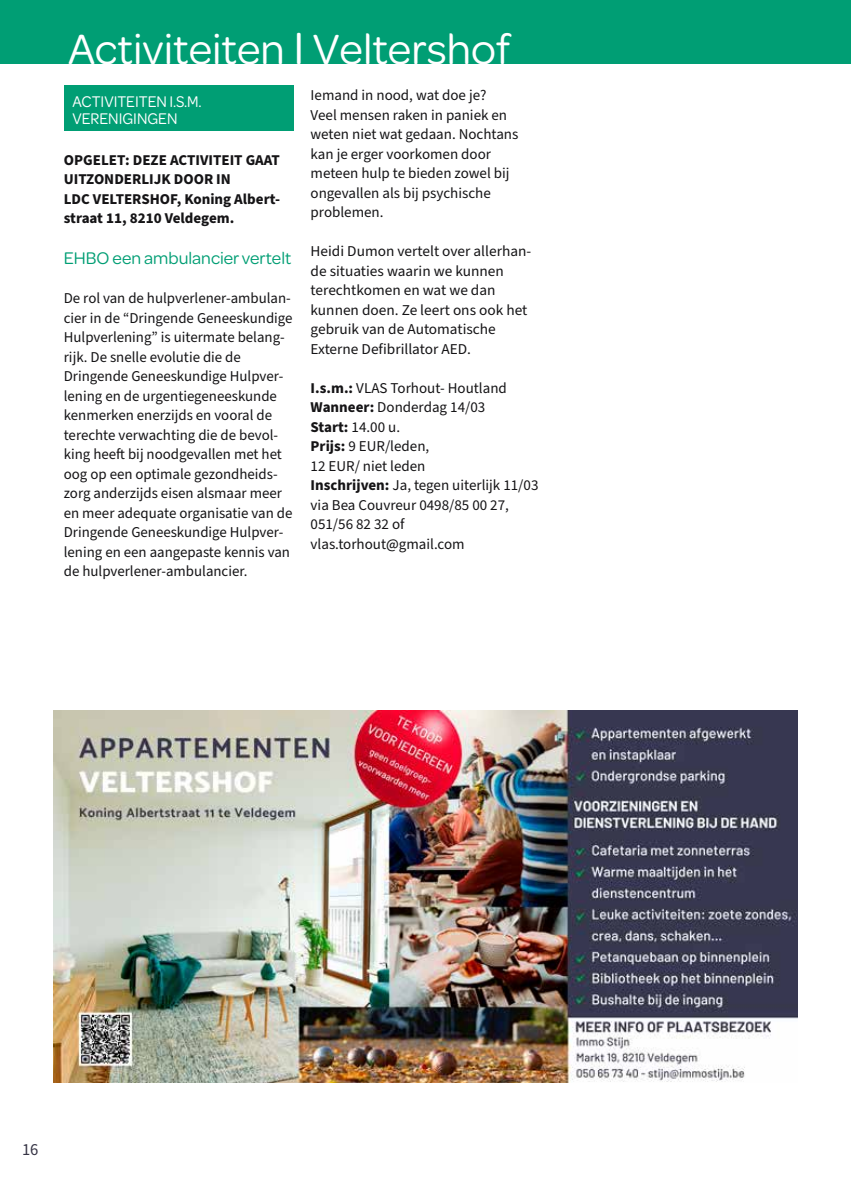
<style>
.page{position:relative;width:851px;height:1178px;background:#fff}
.page>*{position:absolute;margin:0;border:0;box-sizing:border-box;transform-origin:0 0}
.t1{font:45px "Omnes";color:#fff}
.t2{font:18px "Omnes";color:#009e74}
.t3{font:16.5px/16.5px "Omnes";color:#fff;scale:.95 1}
.t4{font:16.5px "Source Sans Pro";color:#363445}
.t5{font:15px/19.5px "Source Sans Pro";color:#151416}
.t6{font:700 15px/19.5px "Source Sans Pro";color:#151416}
.s1{font-size:48px}
.s2{font-weight:700}
</style>
<div class="page">
<hr style="left:850px;top:0;width:1px;height:64px;background:#009e74">
<div style="left:0;top:0;width:850px;height:64px;background:#009e74"></div>
<div style="left:64px;top:85px;width:229px;height:46px;background:#009e74"></div>
<img style="left:53px;top:710px;width:744px;height:372px">
<h1 class="t1" style="left:68px;top:19px;width:444px">Activiteiten <span class="s1">I</span> Veltershof</h1>
<p class="t3" style="left:72px;top:92px;width:137px">ACTIVITEITEN I.S.M.<br>VERENIGINGEN</p>
<p class="t6" style="left:64px;top:150px;width:218px">OPGELET: DEZE ACTIVITEIT GAAT<br>UITZONDERLIJK DOOR IN<br>LDC VELTERSHOF, Koning Albert&shy;straat 11, 8210 Veldegem.</p>
<p class="t2" style="left:64px;top:246px;width:229px">EHBO een ambulancier vertelt</p>
<p class="t5" style="left:64px;top:289px;width:230px">De rol van de hulpverlener-ambulan&shy;cier in de “Dringende Geneeskundige Hulpverlening” is uitermate belang&shy;rijk. De snelle evolutie die de Dringende Geneeskundige Hulpver&shy;lening en de urgentiegeneeskunde kenmerken enerzijds en vooral de terechte verwachting die de bevol&shy;king heeft bij noodgevallen met het oog op een optimale gezondheids&shy;zorg anderzijds eisen alsmaar meer en meer adequate organisatie van de Dringende Geneeskundige Hulpver&shy;lening en een aangepaste kennis van de hulpverlener-ambulancier.</p>
<p class="t5" style="left:310px;top:86px;width:209px">Iemand in nood, wat doe je?<br>Veel mensen raken in paniek en weten niet wat gedaan. Nochtans kan je erger voorkomen door meteen hulp te bieden zowel bij ongevallen als bij psychische problemen.</p>
<p class="t5" style="left:310px;top:242px;width:222px">Heidi Dumon vertelt over allerhan&shy;de situaties waarin we kunnen terechtkomen en wat we dan kunnen doen. Ze leert ons ook het gebruik van de Automatische<br>Externe Defibrillator AED.</p>
<p class="t5" style="left:310px;top:379px;width:229px"><span class="s2">I.s.m.:</span> VLAS Torhout- Houtland<br><span class="s2">Wanneer:</span> Donderdag 14/03<br><span class="s2">Start:</span> 14.00 u.<br><span class="s2">Prijs:</span> 9 EUR/leden,<br>12 EUR/ niet leden<br><span class="s2">Inschrijven:</span> Ja, tegen uiterlijk 11/03 via Bea Couvreur 0498/85 00 27,<br>051/56 82 32 of vlas.torhout@gmail.com</p>
<p class="t4" style="left:22px;top:1138px;width:18px">16</p>
</div>
